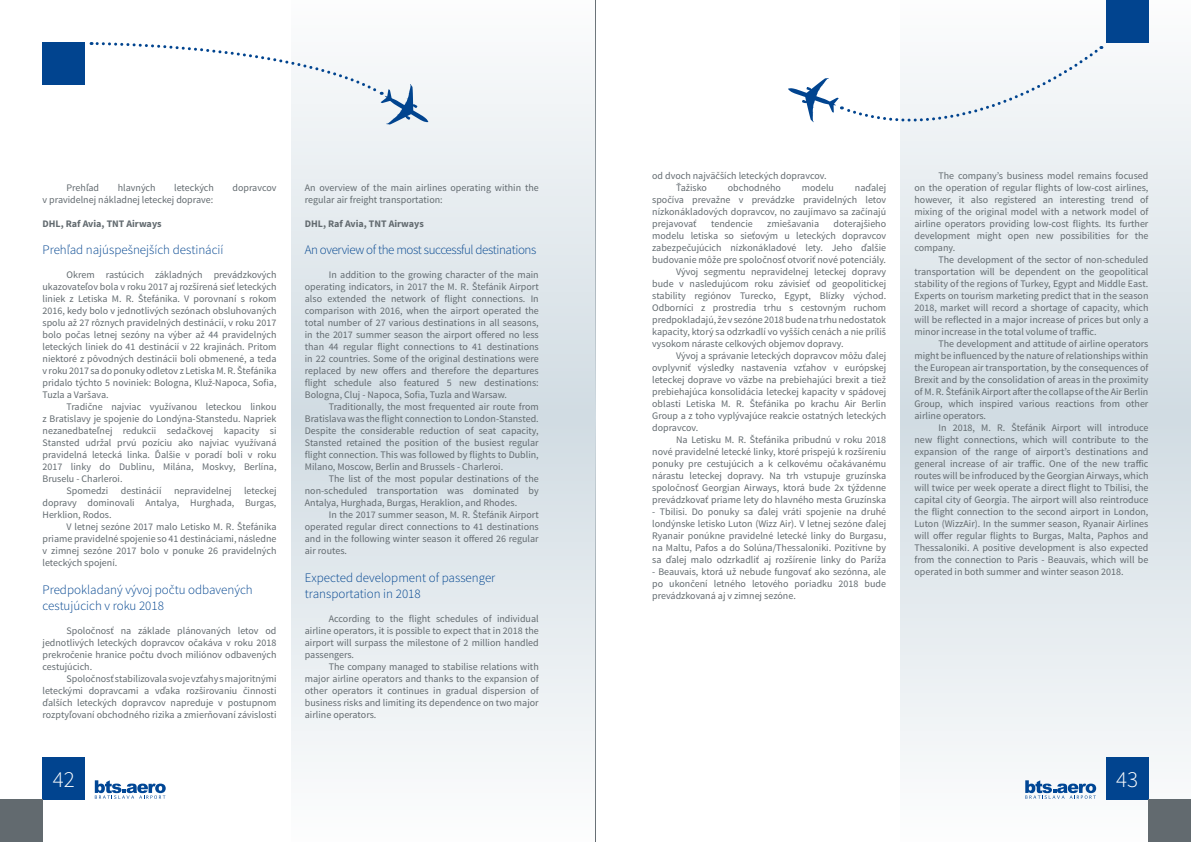
<style>
.page{position:relative;width:1191px;height:842px;background:#fff}
.page>*{position:absolute;margin:0;border:0;box-sizing:border-box;transform-origin:0 0}
.t1{font:300 23px "Source Sans Pro";color:#fff}
.t2{font:300 13px/15.6px "Source Sans Pro";color:#01448f}
.t3{font:300 13px "Source Sans Pro";letter-spacing:-.03em;color:#01448f}
.t4{font:10px/12px "Source Sans Pro";color:#626a6f;text-align:justify}
.t5{font:700 10px "Source Sans Pro";color:#626a6f}
</style>
<div class="page">
<hr style="left:595px;top:0;width:1px;height:842px;background:#626a6f">
<svg style="left:900px;top:0;width:291px;height:800px;fill:#e3eaee"></svg>
<svg style="left:291px;top:73px;width:304px;height:689px;fill:#e2e9ed"></svg>
<div style="left:1106px;top:757px;width:42px;height:42px;background:#01448f"></div>
<div style="left:43px;top:757px;width:42px;height:42px;background:#01448f"></div>
<div style="left:0;top:799px;width:43px;height:43px;background:#626a6f"></div>
<div style="left:1148px;top:799px;width:43px;height:43px;background:#626a6f"></div>
<svg style="left:95px;top:780px;width:71px;height:19px"></svg>
<svg style="left:1025px;top:780px;width:71px;height:19px"></svg>
<div style="left:1106px;top:0;width:42px;height:43px;background:#01448f"></div>
<svg style="left:788px;top:46px;width:314px;height:103px"></svg>
<div style="left:43px;top:43px;width:42px;height:42px;background:#01448f"></div>
<svg style="left:91px;top:42px;width:337px;height:83px"></svg>
<p class="t4" style="left:67px;top:182px;width:34px">Prehľad</p>
<p class="t4" style="left:118px;top:182px;width:39px">hlavných</p>
<p class="t4" style="left:174px;top:182px;width:41px">leteckých</p>
<p class="t4" style="left:232px;top:182px;width:45px">dopravcov</p>
<p class="t4" style="left:43px;top:194px;width:172px">v pravidelnej nákladnej leteckej doprave:</p>
<p class="t5" style="left:43px;top:217px;width:121px">DHL, Raf Avia, TNT Airways</p>
<p class="t2" style="left:43px;top:242px;width:182px">Prehľad najúspešnejších destinácií</p>
<p class="t4" style="left:43px;top:269px;width:235px;text-indent:24px">Okrem rastúcich základných prevádzkových ukazovateľov bola v roku 2017 aj rozšírená sieť leteckých liniek z Letiska M. R. Štefánika. V porovnaní s rokom 2016, kedy bolo v jednotlivých sezónach obsluhovaných spolu až 27 rôznych pravidelných destinácií, v roku 2017 bolo počas letnej sezóny na výber až 44 pravidelných leteckých liniek do 41 destinácií v 22 krajinách. Pritom niektoré z pôvodných destinácii boli obmenené, a teda v roku 2017 sa do ponuky odletov z Letiska M. R. Štefánika pridalo týchto 5 noviniek: Bologna, Kluž-Napoca, Sofia, Tuzla a Varšava.</p>
<p class="t4" style="left:43px;top:401px;width:235px;text-indent:24px">Tradične najviac využívanou leteckou linkou z Bratislavy je spojenie do Londýna-Stanstedu. Napriek nezanedbateľnej redukcii sedačkovej kapacity si Stansted udržal prvú pozíciu ako najviac využívaná pravidelná letecká linka. Ďalšie v poradí boli v roku 2017 linky do Dublinu, Milána, Moskvy, Berlína, Bruselu - Charleroi.</p>
<p class="t4" style="left:67px;top:485px;width:43px">Spomedzi</p>
<p class="t4" style="left:121px;top:485px;width:42px">destinácií</p>
<p class="t4" style="left:174px;top:485px;width:59px">nepravidelnej</p>
<p class="t4" style="left:43px;top:485px;width:235px;text-indent:201px">leteckej dopravy dominovali Antalya, Hurghada, Burgas, Herklion, Rodos.</p>
<p class="t4" style="left:43px;top:521px;width:235px;text-indent:24px">V letnej sezóne 2017 malo Letisko M. R. Štefánika priame pravidelné spojenie so 41 destináciami, následne v zimnej sezóne 2017 bolo v ponuke 26 pravidelných leteckých spojení.</p>
<p class="t2" style="left:43px;top:582px;width:212px">Predpokladaný vývoj počtu odbavených cestujúcich v roku 2018</p>
<p class="t4" style="left:43px;top:624px;width:235px;text-indent:24px">Spoločnosť na základe plánovaných letov od jednotlivých leteckých dopravcov očakáva v roku 2018 prekročenie hranice počtu dvoch miliónov odbavených cestujúcich.</p>
<p class="t4" style="left:43px;top:672px;width:235px;text-indent:24px">Spoločnosť stabilizovala svoje vzťahy s majoritnými leteckými dopravcami a vďaka rozširovaniu činnosti ďalších leteckých dopravcov napreduje v postupnom rozptyľovaní obchodného rizika a zmierňovaní závislosti</p>
<p class="t4" style="left:305px;top:182px;width:235px">An overview of the main airlines operating within the regular air freight transportation:</p>
<p class="t5" style="left:305px;top:217px;width:121px">DHL, Raf Avia, TNT Airways</p>
<p class="t3" style="left:305px;top:242px;width:233px">An overview of the most successful destinations</p>
<p class="t4" style="left:305px;top:269px;width:235px;text-indent:24px">In addition to the growing character of the main operating indicators, in 2017 the M. R. Štefánik Airport also extended the network of flight connections. In comparison with 2016, when the airport operated the total number of 27 various destinations in all seasons, in the 2017 summer season the airport offered no less than 44 regular flight connections to 41 destinations in 22 countries. Some of the original destinations were replaced by new offers and therefore the departures flight schedule also featured 5 new destinations:<br>Bologna, Cluj - Napoca, Sofia, Tuzla and Warsaw.</p>
<p class="t4" style="left:305px;top:401px;width:235px;text-indent:24px">Traditionally, the most frequented air route from Bratislava was the flight connection to London-Stansted.<br>Despite the considerable reduction of seat capacity, Stansted retained the position of the busiest regular flight connection. This was followed by flights to Dublin, Milano, Moscow, Berlin and Brussels - Charleroi.</p>
<p class="t4" style="left:305px;top:473px;width:235px;text-indent:24px">The list of the most popular destinations of the non-scheduled transportation was dominated by Antalya, Hurghada, Burgas, Heraklion, and Rhodes.</p>
<p class="t4" style="left:305px;top:509px;width:235px;text-indent:24px">In the 2017 summer season, M. R. Štefánik Airport operated regular direct connections to 41 destinations and in the following winter season it offered 26 regular air routes.</p>
<p class="t2" style="left:305px;top:570px;width:192px">Expected development of passenger transportation in 2018</p>
<p class="t4" style="left:305px;top:612px;width:235px;text-indent:24px">According to the flight schedules of individual airline operators, it is possible to expect that in 2018 the airport will surpass the milestone of 2 million handled passengers.</p>
<p class="t4" style="left:305px;top:660px;width:235px;text-indent:24px">The company managed to stabilise relations with major airline operators and thanks to the expansion of other operators it continues in gradual dispersion of business risks and limiting its dependence on two major airline operators.</p>
<p class="t4" style="left:676px;top:170px;width:152px;text-indent:-24px">od dvoch najväčších leteckých dopravcov.<br>Ťažisko</p>
<p class="t4" style="left:652px;top:182px;width:235px;text-indent:203px">naďalej spočíva prevažne v prevádzke pravidelných letov nízkonákladových dopravcov, no zaujímavo sa začínajú prejavovať</p>
<p class="t4" style="left:728px;top:182px;width:55px">obchodného</p>
<p class="t4" style="left:802px;top:182px;width:34px">modelu</p>
<p class="t4" style="left:652px;top:218px;width:235px;text-indent:181px">doterajšieho modelu letiska so sieťovým u leteckých dopravcov zabezpečujúcich nízkonákladové lety. Jeho ďalšie budovanie môže pre spoločnosť otvoriť nové potenciály.</p>
<p class="t4" style="left:652px;top:266px;width:235px;text-indent:24px">Vývoj segmentu nepravidelnej leteckej dopravy bude v nasledujúcom roku závisieť od geopolitickej stability regiónov Turecko, Egypt, Blízky východ.<br>Odborníci z prostredia trhu s cestovným ruchom predpokladajú, že v sezóne 2018 bude na trhu nedostatok kapacity, ktorý sa odzrkadlí vo vyšších cenách a nie príliš vysokom náraste celkových objemov dopravy.</p>
<p class="t4" style="left:652px;top:350px;width:235px;text-indent:24px">Vývoj a správanie leteckých dopravcov môžu ďalej ovplyvniť výsledky nastavenia vzťahov v európskej leteckej doprave vo väzbe na prebiehajúci brexit a tiež prebiehajúca konsolidácia leteckej kapacity v spádovej oblasti Letiska M. R. Štefánika po krachu Air Berlin Group a z toho vyplývajúce reakcie ostatných leteckých dopravcov.</p>
<p class="t4" style="left:652px;top:434px;width:235px;text-indent:24px">Na Letisku M. R. Štefánika pribudnú v roku 2018 nové pravidelné letecké linky, ktoré prispejú k rozšíreniu ponuky pre cestujúcich a k celkovému očakávanému nárastu leteckej dopravy. Na trh vstupuje gruzínska spoločnosť Georgian Airways, ktorá bude 2x týždenne prevádzkovať priame lety do hlavného mesta Gruzínska</p>
<p class="t4" style="left:652px;top:506px;width:235px">- Tbilisi. Do ponuky sa ďalej vráti spojenie na druhé londýnske letisko Luton (Wizz Air). V letnej sezóne ďalej Ryanair ponúkne pravidelné letecké linky do Burgasu, na Maltu, Pafos a do Solúna/Thessaloniki. Pozitívne by sa ďalej malo odzrkadliť aj rozšírenie linky do Paríža</p>
<p class="t4" style="left:652px;top:566px;width:235px">- Beauvais, ktorá už nebude fungovať ako sezónna, ale po ukončení letného letového poriadku 2018 bude prevádzkovaná aj v zimnej sezóne.</p>
<p class="t4" style="left:711px;top:218px;width:43px">tendencie</p>
<p class="t4" style="left:767px;top:218px;width:53px">zmiešavania</p>
<p class="t4" style="left:914px;top:170px;width:235px;text-indent:24px">The company’s business model remains focused on the operation of regular flights of low-cost airlines, however, it also registered an interesting trend of mixing of the original model with a network model of airline operators providing low-cost flights. Its further development might open new possibilities for the company.</p>
<p class="t4" style="left:914px;top:254px;width:235px;text-indent:24px">The development of the sector of non-scheduled transportation will be dependent on the geopolitical stability of the regions of Turkey, Egypt and Middle East.<br>Experts on tourism marketing predict that in the season 2018, market will record a shortage of capacity, which will be reflected in a major increase of prices but only a minor increase in the total volume of traffic.</p>
<p class="t4" style="left:914px;top:338px;width:235px;text-indent:24px">The development and attitude of airline operators might be influenced by the nature of relationships within the European air transportation, by the consequences of Brexit and by the consolidation of areas in the proximity of M. R. Štefánik Airport after the collapse of the Air Berlin Group, which inspired various reactions from other airline operators.</p>
<p class="t4" style="left:914px;top:422px;width:235px;text-indent:24px">In 2018, M. R. Štefánik Airport will introduce new flight connections, which will contribute to the expansion of the range of airport’s destinations and general increase of air traffic. One of the new traffic routes will be infroduced by the Georgian Airways, which will twice per week operate a direct flight to Tbilisi, the capital city of Georgia. The airport will also reintroduce the flight connection to the second airport in London, Luton (WizzAir). In the summer season, Ryanair Airlines will offer regular flights to Burgas, Malta, Paphos and Thessaloniki. A positive development is also expected from the connection to Paris - Beauvais, which will be operated in both summer and winter season 2018.</p>
<p class="t1" style="left:53px;top:765px;width:24px">42</p>
<p class="t1" style="left:1116px;top:765px;width:24px">43</p>
</div>
